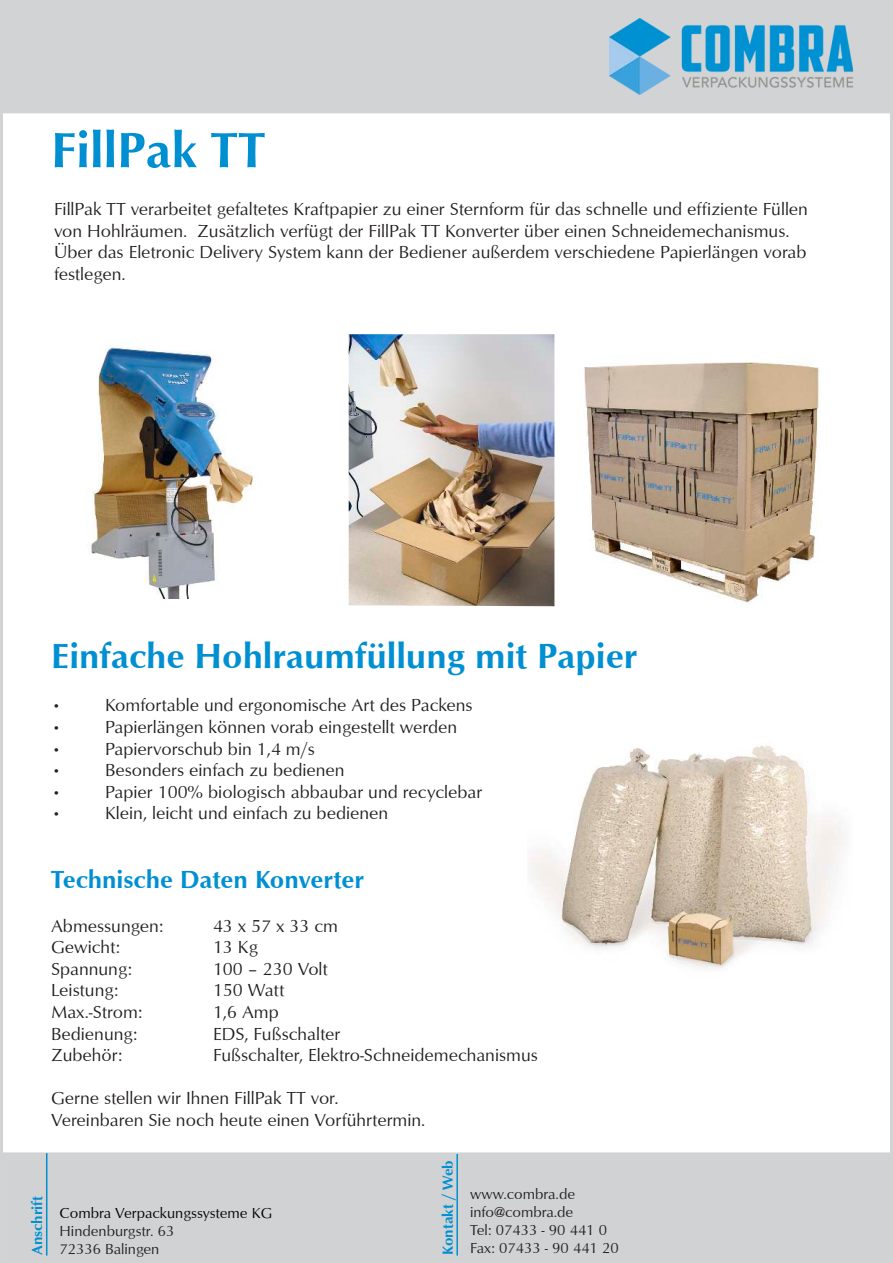
<style>
.page{position:relative;width:893px;height:1263px;background:#fff}
.page>*{position:absolute;margin:0;border:0;box-sizing:border-box;transform-origin:0 0}
.t1{font:700 51px "Optimum";color:#0090d2}
.t2{font:700 36px "Optimum";color:#0090d2}
.t3{font:700 25.5px "Optimum";color:#0090d2}
.t4{font:18px/21.6px "Optimum";color:#231f20}
.t5{font:15px/18px "Optimum";color:#231f20}
.t6{font:15px "Optimum";color:#000}
.t7{font:700 15px "Optimum";color:#0090d2}
</style>
<div class="page">
<div style="left:1px;top:1px;width:891px;height:112px;background:#d1d3d4"></div>
<div style="left:0;top:0;width:893px;height:113px;border:2px solid #d1d3d4"></div>
<img style="left:584px;top:361px;width:235px;height:243px">
<div style="left:0;top:1152px;width:893px;height:111px;background:#d1d2d4"></div>
<hr style="left:46px;top:1153px;width:1px;height:102px;background:#0090d2">
<hr style="left:456px;top:1154px;width:2px;height:101px;background:#0090d2">
<img style="left:609px;top:18px;width:284px;height:77px">
<img style="left:91px;top:345px;width:163px;height:253px">
<img style="left:349px;top:334px;width:205px;height:272px">
<img style="left:531px;top:745px;width:310px;height:224px">
<h1 class="t1" style="left:51px;top:129px;width:215px">FillPak TT</h1>
<p class="t4" style="left:54px;top:198px;width:755px">FillPak TT verarbeitet gefaltetes Kraftpapier zu einer Sternform für das schnelle und effiziente Füllen von Hohlräumen. Zusätzlich verfügt der FillPak TT Konverter über einen Schneidemechanismus.<br>Über das Eletronic Delivery System kann der Bediener außerdem verschiedene Papierlängen vorab festlegen.</p>
<h2 class="t2" style="left:51px;top:641px;width:588px">Einfache Hohlraumfüllung mit Papier</h2>
<p class="t4" style="left:51px;top:694px;width:423px">• Komfortable und ergonomische Art des Packens</p>
<p class="t4" style="left:51px;top:716px;width:408px">• Papierlängen können vorab eingestellt werden</p>
<p class="t4" style="left:51px;top:737px;width:265px">• Papiervorschub bin 1,4 m/s</p>
<p class="t4" style="left:51px;top:759px;width:295px">• Besonders einfach zu bedienen</p>
<p class="t4" style="left:51px;top:781px;width:433px">• Papier 100% biologisch abbaubar und recyclebar</p>
<p class="t4" style="left:51px;top:802px;width:339px">• Klein, leicht und einfach zu bedienen</p>
<h3 class="t3" style="left:51px;top:869px;width:314px">Technische Daten Konverter</h3>
<p class="t4" style="left:51px;top:914px;width:114px">Abmessungen:</p>
<p class="t4" style="left:213px;top:914px;width:127px">43 x 57 x 33 cm</p>
<p class="t4" style="left:51px;top:936px;width:71px">Gewicht:</p>
<p class="t4" style="left:213px;top:936px;width:47px">13 Kg</p>
<p class="t4" style="left:51px;top:958px;width:82px">Spannung:</p>
<p class="t4" style="left:213px;top:958px;width:116px">100 – 230 Volt</p>
<p class="t4" style="left:51px;top:979px;width:69px">Leistung:</p>
<p class="t4" style="left:213px;top:979px;width:73px">150 Watt</p>
<p class="t4" style="left:51px;top:1001px;width:93px">Max.-Strom:</p>
<p class="t4" style="left:213px;top:1001px;width:67px">1,6 Amp</p>
<p class="t4" style="left:51px;top:1022px;width:88px">Bedienung:</p>
<p class="t4" style="left:213px;top:1022px;width:129px">EDS, Fußschalter</p>
<p class="t4" style="left:51px;top:1044px;width:73px">Zubehör:</p>
<p class="t4" style="left:213px;top:1044px;width:326px">Fußschalter, Elektro-Schneidemechanismus</p>
<p class="t4" style="left:51px;top:1087px;width:376px">Gerne stellen wir Ihnen FillPak TT vor.<br>Vereinbaren Sie noch heute einen Vorführtermin.</p>
<p class="t7" style="left:31px;top:1255px;width:61px;rotate:-90deg">Anschrift</p>
<p class="t6" style="left:60px;top:1204px;width:215px">Combra Verpackungssysteme KG</p>
<p class="t5" style="left:60px;top:1222px;width:116px">Hindenburgstr. 63<br>72336 Balingen</p>
<p class="t7" style="left:442px;top:1255px;width:96px;rotate:-90deg">Kontakt / Web</p>
<p class="t5" style="left:470px;top:1185px;width:150px">www.combra.de info@combra.de<br>Tel: 07433 - 90 441 0<br>Fax: 07433 - 90 441 20</p>
</div>
